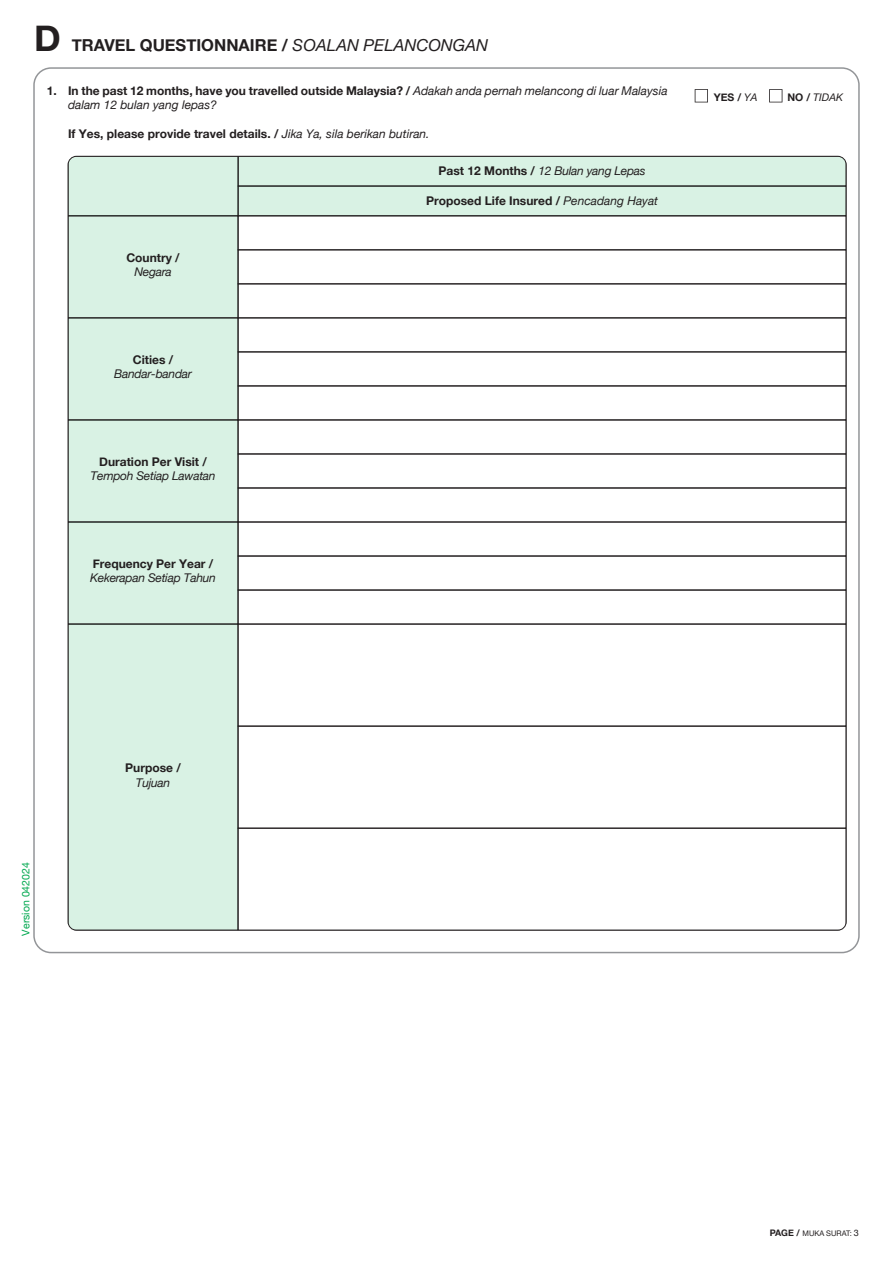
<style>
.page{position:relative;width:893px;height:1263px;background:#fff}
.page>*{position:absolute;margin:0;border:0;box-sizing:border-box;transform-origin:0 0}
.t1{font:700 16.5px "Helvetica Neue";color:#231f20}
.t2{font:700 12px "Helvetica Neue";color:#231f20}
.t3{font:italic 12px/14.4px "Helvetica Neue";color:#231f20}
.t4{font:italic 12px "Helvetica Neue";letter-spacing:-.02em;color:#231f20}
.t5{font:10.5px "Helvetica Neue";color:#00a84f}
.t6{font:italic 10.5px "Helvetica Neue";color:#231f20}
.t7{font:700 10.5px "Helvetica Neue";color:#231f20}
.t8{font:7.65px "Helvetica Neue";color:#231f20}
.s1{font-size:36px}
.s2{font-weight:400;font-style:italic}
.s3{font-weight:700;font-style:normal}
.s4{font-weight:700;font-size:9px}
.s5{font-size:9px}
</style>
<div class="page">
<svg style="left:695px;top:89px;width:13px;height:13px"></svg>
<svg style="left:769px;top:89px;width:13px;height:13px"></svg>
<div style="left:238px;top:156px;width:608px;height:30px;background:#d9f2e4"></div>
<div style="left:238px;top:186px;width:608px;height:30px;background:#d9f2e4"></div>
<div style="left:238px;top:186px;width:608px;height:30px;border:1px solid #231f20"></div>
<div style="left:68px;top:216px;width:170px;height:102px;background:#d9f2e4"></div>
<div style="left:68px;top:156px;width:170px;height:60px;background:#d9f2e4"></div>
<div style="left:68px;top:156px;width:170px;height:60px;border:1px solid #231f20"></div>
<div style="left:68px;top:318px;width:170px;height:102px;background:#d9f2e4"></div>
<div style="left:68px;top:317px;width:170px;height:103px;border:1px solid #231f20"></div>
<div style="left:68px;top:420px;width:170px;height:102px;background:#d9f2e4"></div>
<div style="left:68px;top:420px;width:170px;height:102px;border:1px solid #231f20"></div>
<div style="left:68px;top:522px;width:170px;height:102px;background:#d9f2e4"></div>
<div style="left:68px;top:522px;width:170px;height:102px;border:1px solid #231f20"></div>
<div style="left:68px;top:624px;width:170px;height:306px;background:#d9f2e4"></div>
<div style="left:68px;top:624px;width:170px;height:306px;border:1px solid #231f20"></div>
<div style="left:238px;top:215px;width:608px;height:35px;border:1px solid #231f20"></div>
<div style="left:238px;top:249px;width:608px;height:35px;border:1px solid #231f20"></div>
<div style="left:238px;top:283px;width:608px;height:35px;border:1px solid #231f20"></div>
<div style="left:238px;top:317px;width:608px;height:35px;border:1px solid #231f20"></div>
<div style="left:238px;top:351px;width:608px;height:35px;border:1px solid #231f20"></div>
<div style="left:238px;top:386px;width:608px;height:34px;border:1px solid #231f20"></div>
<div style="left:238px;top:420px;width:608px;height:34px;border:1px solid #231f20"></div>
<div style="left:238px;top:454px;width:608px;height:34px;border:1px solid #231f20"></div>
<div style="left:238px;top:488px;width:608px;height:34px;border:1px solid #231f20"></div>
<div style="left:238px;top:522px;width:608px;height:34px;border:1px solid #231f20"></div>
<div style="left:238px;top:556px;width:608px;height:34px;border:1px solid #231f20"></div>
<div style="left:238px;top:590px;width:608px;height:34px;border:1px solid #231f20"></div>
<div style="left:238px;top:624px;width:608px;height:102px;border:1px solid #231f20"></div>
<div style="left:238px;top:726px;width:608px;height:102px;border:1px solid #231f20"></div>
<div style="left:238px;top:828px;width:608px;height:102px;border:1px solid #231f20"></div>
<h1 class="t1" style="left:34px;top:32px;width:456px"><span class="s1">D</span> TRAVEL QUESTIONNAIRE / <span class="s2">SOALAN PELANCONGAN</span></h1>
<p class="t3" style="left:68px;top:84px;width:601px;text-indent:-21px"><span class="s3">1. In the past 12 months, have you travelled outside Malaysia? /</span> Adakah anda pernah melancong di luar Malaysia dalam 12 bulan yang lepas?</p>
<p class="t2" style="left:68px;top:125px;width:363px">If Yes, please provide travel details. / <span class="s2">Jika Ya, sila berikan butiran.</span></p>
<p class="t2" style="left:126px;top:248px;width:55px">Country /</p>
<p class="t4" style="left:134px;top:263px;width:39px">Negara</p>
<p class="t2" style="left:133px;top:350px;width:42px">Cities /</p>
<p class="t4" style="left:114px;top:365px;width:79px">Bandar-bandar</p>
<p class="t2" style="left:99px;top:452px;width:109px">Duration Per Visit /</p>
<p class="t4" style="left:91px;top:467px;width:127px">Tempoh Setiap Lawatan</p>
<p class="t2" style="left:93px;top:554px;width:122px">Frequency Per Year /</p>
<p class="t4" style="left:90px;top:569px;width:127px">Kekerapan Setiap Tahun</p>
<p class="t4" style="left:439px;top:162px;width:209px"><span class="s3">Past 12 Months /</span> 12 Bulan yang Lepas</p>
<p class="t2" style="left:426px;top:191px;width:233px">Proposed Life Insured / <span class="s2">Pencadang Hayat</span></p>
<p class="t7" style="left:714px;top:89px;width:45px">YES / <span class="s2">YA</span></p>
<p class="t6" style="left:787px;top:89px;width:57px"><span class="s3">NO /</span> TIDAK</p>
<p class="t5" style="left:18px;top:935px;width:75px;rotate:-90deg">Version 042024</p>
<p class="t2" style="left:125px;top:758px;width:57px">Purpose /</p>
<p class="t4" style="left:136px;top:774px;width:36px">Tujuan</p>
<p class="t8" style="left:770px;top:1227px;width:91px"><span class="s4">PAGE /</span> MUKA SURAT: <span class="s5">3</span></p>
</div>
